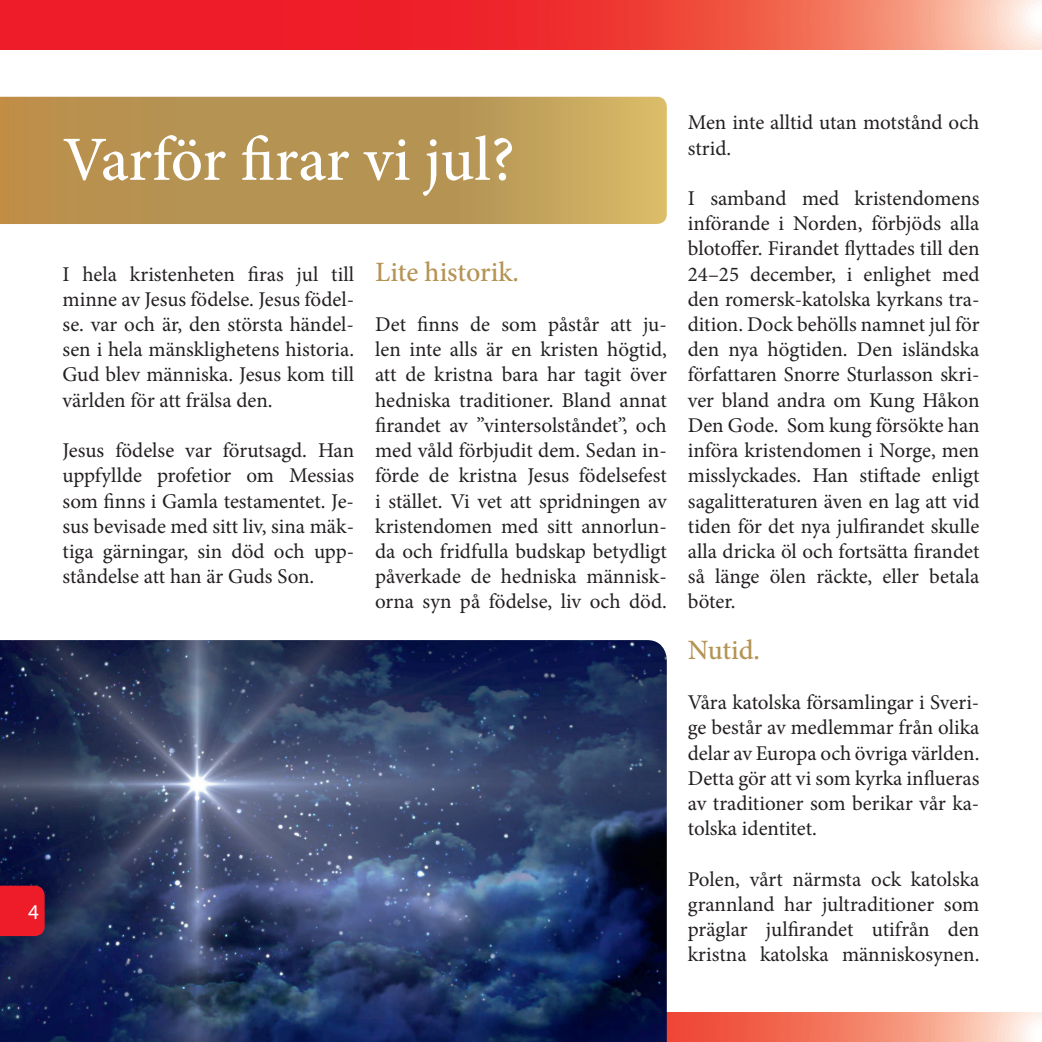
<style>
.page{position:relative;width:1042px;height:1042px;background:#fff}
.page>*{position:absolute;margin:0;border:0;box-sizing:border-box;transform-origin:0 0}
.t1{font:500 63px "Minion Pro";letter-spacing:-.01em;color:#fff}
.t2{font:500 28px "Minion Pro";letter-spacing:-.005em;color:#b49353}
.t3{font:21px/25.2px "Minion Pro";color:#231f20;text-align:justify}
.t4{font:21px "Myriad Pro";color:#fff}
</style>
<div class="page">
<svg style="left:0;top:0;width:1042px;height:50px;background:#f04846"></svg>
<svg style="left:667px;top:1012px;width:375px;height:30px;background:#f48c77"></svg>
<svg style="left:0;top:97px;width:667px;height:127px;background:#bb9855"></svg>
<img style="left:0;top:640px;width:667px;height:402px">
<div style="left:0;top:885px;width:45px;height:51px;background:#ee1c28"></div>
<p class="t4" style="left:28px;top:899px;width:12px">4</p>
<h1 class="t1" style="left:63px;top:117px;width:454px">Varför firar vi jul?</h1>
<p class="t3" style="left:63px;top:261px;width:293px">I hela kristenheten firas jul till minne av Jesus födelse. Jesus födel&shy;se. var och är, den största händel&shy;sen i hela mänsklighetens historia.<br>Gud blev människa. Jesus kom till världen för att frälsa den.</p>
<p class="t3" style="left:63px;top:438px;width:293px">Jesus födelse var förutsagd. Han uppfyllde profetior om Messias som finns i Gamla testamentet. Je&shy;sus bevisade med sitt liv, sina mäk&shy;tiga gärningar, sin död och upp&shy;ståndelse att han är Guds Son.</p>
<h2 class="t2" style="left:375px;top:253px;width:145px">Lite historik.</h2>
<p class="t3" style="left:375px;top:312px;width:293px">Det finns de som påstår att ju&shy;len inte alls är en kristen högtid, att de kristna bara har tagit över hedniska traditioner. Bland annat firandet av ”vintersolståndet”, och med våld förbjudit dem. Sedan in&shy;förde de kristna Jesus födelsefest i stället. Vi vet att spridningen av kristendomen med sitt annorlun&shy;da och fridfulla budskap betydligt påverkade de hedniska människ&shy;orna syn på födelse, liv och död.</p>
<p class="t3" style="left:688px;top:110px;width:293px">Men inte alltid utan motstånd och strid.</p>
<p class="t3" style="left:688px;top:186px;width:293px">I samband med kristendomens införande i Norden, förbjöds alla blotoffer. Firandet flyttades till den 24–25 december, i enlighet med den romersk-katolska kyrkans tra&shy;dition. Dock behölls namnet jul för den nya högtiden. Den isländska författaren Snorre Sturlasson skri&shy;ver bland andra om Kung Håkon Den Gode. Som kung försökte han införa kristendomen i Norge, men misslyckades. Han stiftade enligt sagalitteraturen även en lag att vid tiden för det nya julfirandet skulle alla dricka öl och fortsätta firandet så länge ölen räckte, eller betala böter.</p>
<h2 class="t2" style="left:688px;top:631px;width:74px">Nutid.</h2>
<p class="t3" style="left:688px;top:690px;width:293px">Våra katolska församlingar i Sveri&shy;ge består av medlemmar från olika delar av Europa och övriga världen.<br>Detta gör att vi som kyrka influeras av traditioner som berikar vår ka&shy;tolska identitet.</p>
<p class="t3" style="left:688px;top:866px;width:293px">Polen, vårt närmsta ock katolska grannland har jultraditioner som präglar julfirandet utifrån den kristna katolska människosynen.</p>
</div>
